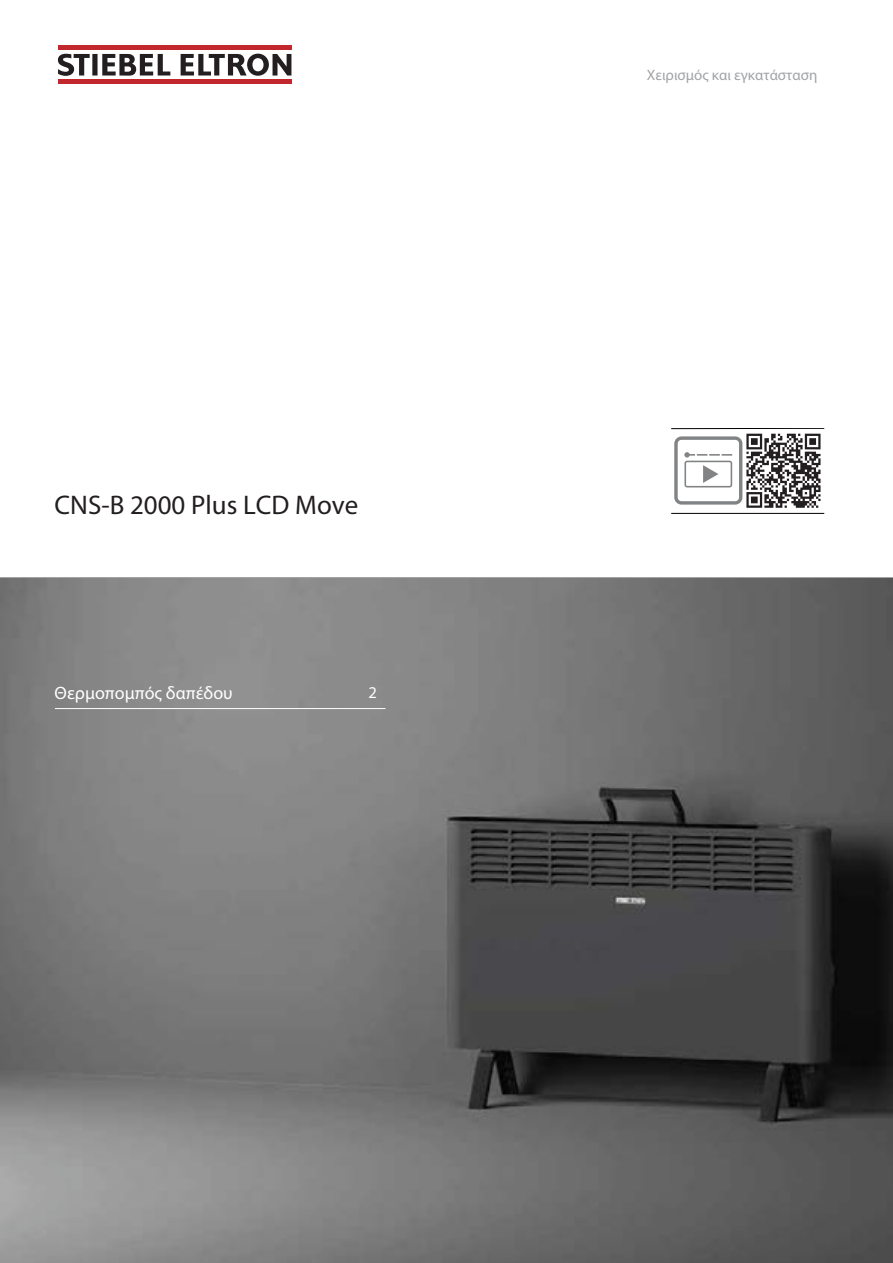
<style>
.page{position:relative;width:893px;height:1263px;background:#fff}
.page>*{position:absolute;margin:0;border:0;box-sizing:border-box;transform-origin:0 0}
.t1{font:27px "F2 FOCR Bczyk Com";color:#231f20}
.t2{font:18px "F2 FOCR Bczyk Com";color:#fff}
.t3{font:16.5px "F2 FOCR Bczyk Com";color:#fff}
.t4{font:15px "F2 FOCR Bczyk Com";color:#a1a3a6}
</style>
<div class="page">
<hr style="left:58px;top:46px;width:234px;height:4px;background:#c1272d">
<hr style="left:58px;top:80px;width:234px;height:4px;background:#c1272d">
<svg style="left:102px;top:54px;width:68px;height:22px"></svg>
<div style="left:92px;top:54px;width:6px;height:22px;background:#231f20"></div>
<svg style="left:181px;top:54px;width:110px;height:22px"></svg>
<svg style="left:58px;top:54px;width:32px;height:22px"></svg>
<svg style="left:671px;top:429px;width:153px;height:84px"></svg>
<hr style="left:671px;top:428px;width:153px;height:1px;background:#010101">
<hr style="left:671px;top:513px;width:153px;height:1px;background:#010101">
<img style="left:0;top:578px;width:893px;height:685px">
<hr style="left:55px;top:708px;width:281px;height:1px;background:#fff">
<hr style="left:336px;top:708px;width:50px;height:1px;background:#fff">
<h1 class="t1" style="left:55px;top:488px;width:305px">CNS-B 2000 Plus LCD Move</h1>
<p class="t2" style="left:55px;top:681px;width:180px">Θερμοπομπός δαπέδου</p>
<p class="t3" style="left:368px;top:682px;width:10px">2</p>
<p class="t4" style="left:647px;top:66px;width:172px">Χειρισμός και εγκατάσταση</p>
</div>
